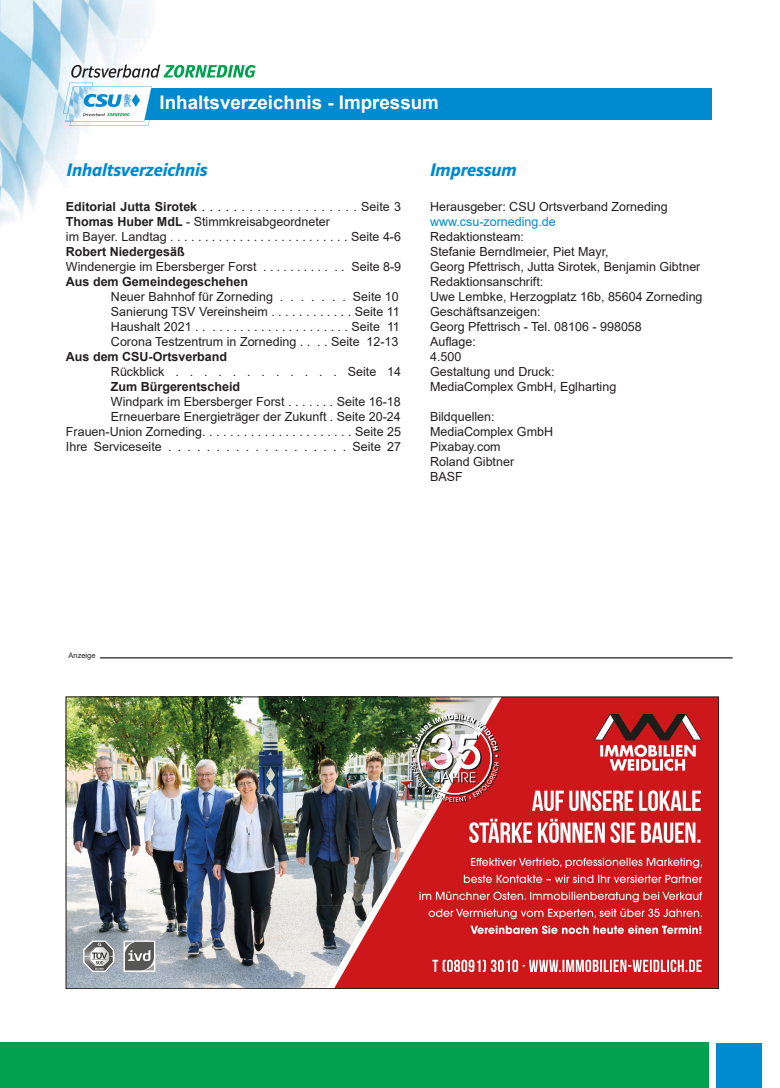
<style>
.page{position:relative;width:780px;height:1088px;background:#fff}
.page>*{position:absolute;margin:0;border:0;box-sizing:border-box;transform-origin:0 0}
.t1{font:700 18.75px "Arial";color:#fff}
.t2{font:italic 600 18.75px "Polo 22 R";color:#008ad0}
.t3{font:12.5px/15px "Arial";color:#231f20}
.t4{font:700 12.5px "Arial";color:#231f20}
.t5{font:12.5px "Arial";color:#008ad0}
.t6{font:7.5px "Arial";color:#231f20}
.s1{font-weight:700}
</style>
<div class="page">
<img style="left:0;top:0;width:150px;height:225px">
<div style="left:0;top:1043px;width:708px;height:45px;background:#00a250"></div>
<div style="left:716px;top:1043px;width:46px;height:45px;background:#008ad0"></div>
<hr style="left:100px;top:657px;width:632px;height:1px;background:#231f20">
<div style="left:86px;top:88px;width:626px;height:32px;background:#008ad0"></div>
<svg style="left:63px;top:64px;width:193px;height:62px"></svg>
<div style="left:281px;top:697px;width:437px;height:291px;background:#cd171a"></div>
<img style="left:68px;top:699px;width:411px;height:39px">
<img style="left:68px;top:738px;width:342px;height:42px">
<img style="left:68px;top:780px;width:373px;height:42px">
<img style="left:68px;top:822px;width:329px;height:83px">
<img style="left:397px;top:822px;width:25px;height:43px">
<img style="left:68px;top:905px;width:306px;height:42px">
<img style="left:68px;top:947px;width:282px;height:40px">
<svg style="left:594px;top:714px;width:108px;height:57px"></svg>
<svg style="left:125px;top:942px;width:28px;height:28px"></svg>
<svg style="left:82px;top:940px;width:33px;height:32px"></svg>
<div style="left:123px;top:940px;width:32px;height:32px;border:1px solid #fff"></div>
<svg style="left:432px;top:959px;width:269px;height:13px"></svg>
<svg style="left:470px;top:925px;width:231px;height:9px"></svg>
<svg style="left:428px;top:908px;width:274px;height:11px"></svg>
<svg style="left:419px;top:891px;width:283px;height:11px"></svg>
<svg style="left:464px;top:875px;width:238px;height:8px"></svg>
<svg style="left:471px;top:858px;width:231px;height:10px"></svg>
<svg style="left:469px;top:819px;width:231px;height:24px"></svg>
<svg style="left:532px;top:790px;width:168px;height:21px"></svg>
<img style="left:410px;top:714px;width:90px;height:89px">
<h1 class="t1" style="left:159px;top:89px;width:281px">Inhaltsverzeichnis - Impressum</h1>
<h1 class="t2" style="left:67px;top:160px;width:142px">Inhaltsverzeichnis</h1>
<h1 class="t2" style="left:430px;top:160px;width:88px">Impressum</h1>
<p class="t3" style="left:430px;top:199px;width:239px">Herausgeber: CSU Ortsverband Zorneding</p>
<p class="t5" style="left:430px;top:213px;width:127px">www.csu-zorneding.de</p>
<p class="t3" style="left:430px;top:229px;width:274px">Redaktionsteam:<br>Stefanie Berndlmeier, Piet Mayr,<br>Georg Pfettrisch, Jutta Sirotek, Benjamin Gibtner<br>Redaktionsanschrift:<br>Uwe Lembke, Herzogplatz 16b, 85604 Zorneding<br>Geschäftsanzeigen:<br>Georg Pfettrisch - Tel. 08106 - 998058<br>Auflage:<br>4.500<br>Gestaltung und Druck:<br>MediaComplex GmbH, Eglharting</p>
<p class="t3" style="left:430px;top:409px;width:124px">Bildquellen:<br>MediaComplex GmbH<br>Pixabay.com<br>Roland Gibtner<br>BASF</p>
<p class="t3" style="left:66px;top:199px;width:337px"><span class="s1">Editorial Jutta Sirotek</span> . . . . . . . . . . . . . . . . . . . . Seite 3<br><span class="s1">Thomas Huber MdL</span> - Stimmkreisabgeordneter<br>im Bayer. Landtag . . . . . . . . . . . . . . . . . . . . . . . . . . Seite 4-6</p>
<p class="t4" style="left:66px;top:243px;width:120px">Robert Niedergesäß</p>
<p class="t3" style="left:66px;top:259px;width:337px">Windenergie im Ebersberger Forst . . . . . . . . . . . . Seite 8-9</p>
<p class="t4" style="left:66px;top:273px;width:183px">Aus dem Gemeindegeschehen</p>
<p class="t3" style="left:111px;top:289px;width:290px;text-align:justify">Neuer Bahnhof für Zorneding . . . . . . . Seite 10<br>Sanierung TSV Vereinsheim . . . . . . . . . . . . Seite 11<br>Haushalt 2021 . . . . . . . . . . . . . . . . . . . . . . Seite 11<br>Corona Testzentrum in Zorneding . . . . Seite 12-13</p>
<p class="t4" style="left:66px;top:348px;width:163px">Aus dem CSU-Ortsverband</p>
<p class="t3" style="left:111px;top:364px;width:292px">Rückblick . . . . . . . . . . . . Seite 14</p>
<p class="t4" style="left:111px;top:378px;width:131px">Zum Bürgerentscheid</p>
<p class="t3" style="left:66px;top:394px;width:337px;text-align:right">Windpark im Ebersberger Forst . . . . . . . Seite 16-18<br>Erneuerbare Energieträger der Zukunft . Seite 20-24<br>Frauen-Union Zorneding. . . . . . . . . . . . . . . . . . . . . . Seite 25<br>Ihre Serviceseite . . . . . . . . . . . . . . . . . . . Seite 27</p>
<p class="t6" style="left:68px;top:651px;width:29px">Anzeige</p>
</div>
